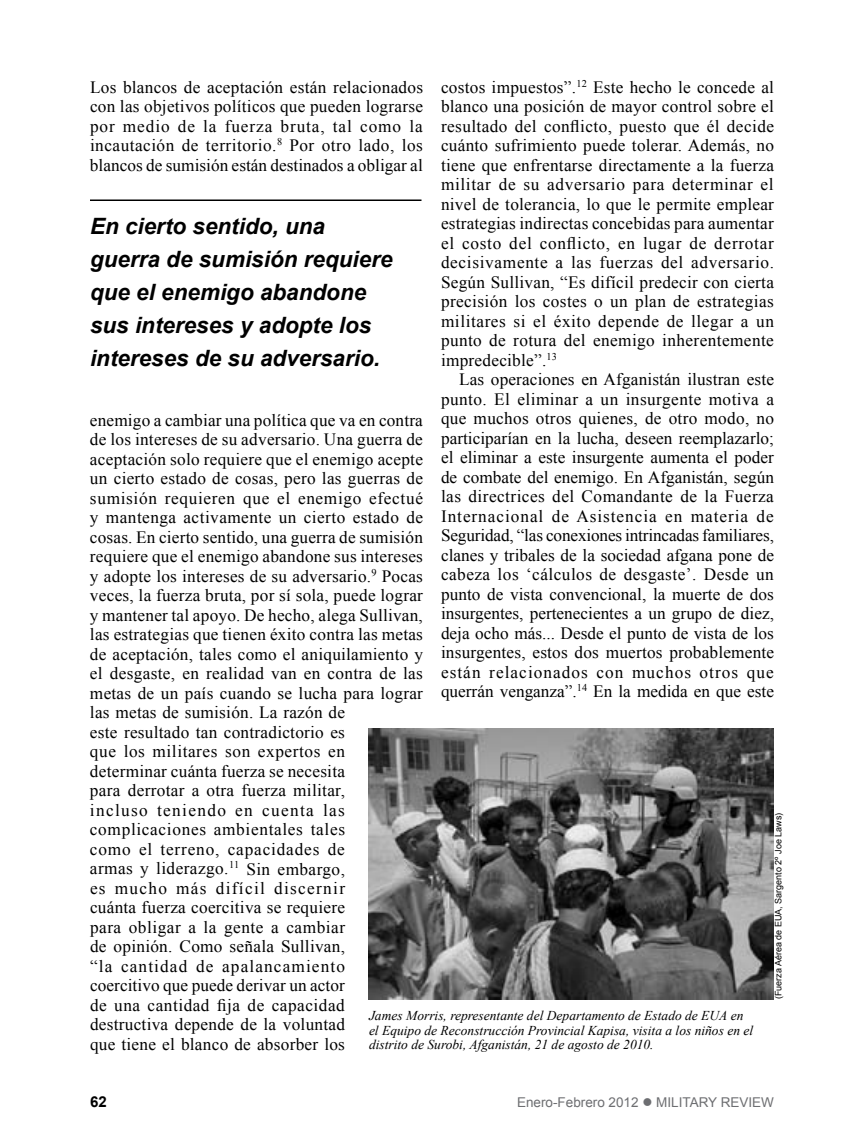
<style>
.page{position:relative;width:864px;height:1134px;background:#fff}
.page>*{position:absolute;margin:0;border:0;box-sizing:border-box;transform-origin:0 0}
.t1{font:italic 700 22.5px/33px "Arial";color:#000}
.t2{font:17.25px/19.5px "Times New Roman";letter-spacing:.015em;color:#000;text-align:justify}
.t3{font:700 15px "Arial";color:#000}
.t4{font:italic 13.5px/14.2px "Times New Roman";color:#000}
.t5{font:13.5px "Arial";color:#6d6e71}
.t6{font:9px "Arial";color:#000}
</style>
<div class="page">
<img style="left:369px;top:729px;width:405px;height:270px">
<hr style="left:90px;top:200px;width:332px;height:1px;background:#000">
<p class="t2" style="left:441px;top:77px;width:335px">costos impuestos”.<sup>12</sup> Este hecho le concede al blanco una posición de mayor control sobre el resultado del conflicto, puesto que él decide cuánto sufrimiento puede tolerar. Además, no tiene que enfrentarse directamente a la fuerza militar de su adversario para determinar el nivel de tolerancia, lo que le permite emplear estrategias indirectas concebidas para aumentar el costo del conflicto, en lugar de derrotar decisivamente a las fuerzas del adversario.<br>Según Sullivan, “Es difícil predecir con cierta precisión los costes o un plan de estrategias militares si el éxito depende de llegar a un punto de rotura del enemigo inherentemente impredecible”.<sup>13</sup></p>
<p class="t2" style="left:441px;top:370px;width:335px;text-indent:18px">Las operaciones en Afganistán ilustran este punto. El eliminar a un insurgente motiva a que muchos otros quienes, de otro modo, no participarían en la lucha, deseen reemplazarlo; el eliminar a este insurgente aumenta el poder de combate del enemigo. En Afganistán, según las directrices del Comandante de la Fuerza Internacional de Asistencia en materia de Seguridad, “las conexiones intrincadas familiares, clanes y tribales de la sociedad afgana pone de cabeza los ‘cálculos de desgaste’. Desde un punto de vista convencional, la muerte de dos insurgentes, pertenecientes a un grupo de diez, deja ocho más... Desde el punto de vista de los insurgentes, estos dos muertos probablemente están relacionados con muchos otros que querrán venganza”.<sup>14</sup> En la medida en que este</p>
<p class="t2" style="left:90px;top:77px;width:335px">Los blancos de aceptación están relacionados con las objetivos políticos que pueden lograrse por medio de la fuerza bruta, tal como la incautación de territorio.<sup>8</sup> Por otro lado, los blancos de sumisión están destinados a obligar al</p>
<h1 class="t1" style="left:90px;top:210px;width:304px">En cierto sentido, una guerra de sumisión requiere que el enemigo abandone sus intereses y adopte los intereses de su adversario.</h1>
<p class="t2" style="left:90px;top:410px;width:335px;text-align:left">enemigo a cambiar una política que va en contra de los intereses de su adversario. Una guerra de aceptación solo requiere que el enemigo acepte un cierto estado de cosas, pero las guerras de sumisión requieren que el enemigo efectué y mantenga activamente un cierto estado de cosas. En cierto sentido, una guerra de sumisión requiere que el enemigo abandone sus intereses y adopte los intereses de su adversario.<sup>9</sup> Pocas veces, la fuerza bruta, por sí sola, puede lograr y mantener tal apoyo. De hecho, alega Sullivan, las estrategias que tienen éxito contra las metas de aceptación, tales como el aniquilamiento y el desgaste, en realidad van en contra de las metas de un país cuando se lucha para lograr las metas de sumisión. La razón de<br>este resultado tan contradictorio es<br>que los militares son expertos en determinar cuánta fuerza se necesita<br>para derrotar a otra fuerza militar,<br>incluso teniendo en cuenta las complicaciones ambientales tales<br>como el terreno, capacidades de<br>armas y liderazgo.<sup>11</sup> Sin embargo,<br>es mucho más difícil discernir<br>cuánta fuerza coercitiva se requiere<br>para obligar a la gente a cambiar<br>de opinión. Como señala Sullivan,<br>“la cantidad de apalancamiento<br>coercitivo que puede derivar un actor<br>de una cantidad fija de capacidad destructiva depende de la voluntad<br>que tiene el blanco de absorber los</p>
<p class="t6" style="left:772px;top:999px;width:188px;rotate:-90deg">(Fuerza Aérea de EUA, Sargento 2º Joe Laws)</p>
<p class="t4" style="left:369px;top:1008px;width:386px">James Morris, representante del Departamento de Estado de EUA en el Equipo de Reconstrucción Provincial Kapisa, visita a los niños en el distrito de Surobi, Afganistán, 21 de agosto de 2010.</p>
<p class="t3" style="left:90px;top:1092px;width:18px">62</p>
<p class="t5" style="left:517px;top:1093px;width:258px">Enero-Febrero 2012 ● MILITARY REVIEW</p>
</div>
